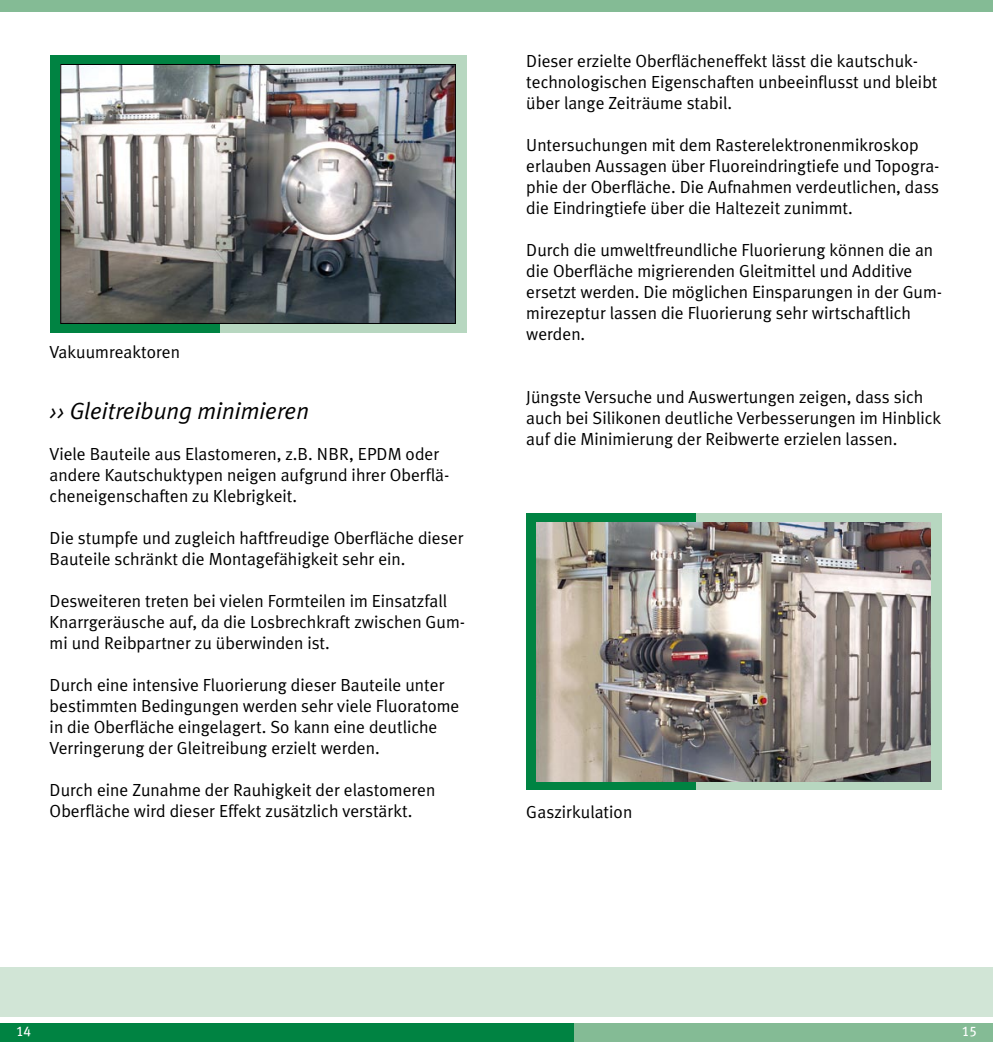
<style>
.page{position:relative;width:993px;height:1042px;background:#fff}
.page>*{position:absolute;margin:0;border:0;box-sizing:border-box;transform-origin:0 0}
.t1{font:italic 23.62px "Meta Plus Normal";color:#000}
.t2{font:17.5px/21px "Meta Plus Normal";color:#000}
.t3{font:14px "Meta Plus Book Caps";color:#fff}
</style>
<div class="page">
<div style="left:419px;top:1023px;width:573px;height:19px;background:#84bb95"></div>
<div style="left:645px;top:513px;width:296px;height:277px;background:#b7d7c0"></div>
<div style="left:526px;top:513px;width:169px;height:277px;background:#008342"></div>
<img style="left:536px;top:522px;width:394px;height:259px">
<div style="left:0;top:1023px;width:573px;height:19px;background:#008342"></div>
<div style="left:0;top:0;width:992px;height:11px;background:#84bb95"></div>
<div style="left:170px;top:55px;width:296px;height:277px;background:#b7d7c0"></div>
<div style="left:51px;top:55px;width:169px;height:277px;background:#008342"></div>
<img style="left:62px;top:66px;width:391px;height:256px">
<div style="left:60px;top:64px;width:395px;height:260px;border:1px solid #000"></div>
<div style="left:0;top:967px;width:992px;height:50px;background:#d1e5d6"></div>
<p class="t2" style="left:50px;top:341px;width:132px">Vakuumreaktoren</p>
<h1 class="t1" style="left:50px;top:397px;width:261px">›› Gleitreibung minimieren</h1>
<p class="t2" style="left:50px;top:443px;width:401px">Viele Bauteile aus Elastomeren, z.B. NBR, EPDM oder andere Kautschuktypen neigen aufgrund ihrer Oberflä&shy;cheneigenschaften zu Klebrigkeit.</p>
<p class="t2" style="left:50px;top:527px;width:415px">Die stumpfe und zugleich haftfreudige Oberfläche dieser<br>Bauteile schränkt die Montagefähigkeit sehr ein.</p>
<p class="t2" style="left:50px;top:590px;width:417px">Desweiteren treten bei vielen Formteilen im Einsatzfall<br>Knarrgeräusche auf, da die Losbrechkraft zwischen Gum&shy;mi und Reibpartner zu überwinden ist.</p>
<p class="t2" style="left:50px;top:674px;width:411px">Durch eine intensive Fluorierung dieser Bauteile unter bestimmten Bedingungen werden sehr viele Fluoratome in die Oberfläche eingelagert. So kann eine deutliche Verringerung der Gleitreibung erzielt werden.</p>
<p class="t2" style="left:50px;top:779px;width:387px">Durch eine Zunahme der Rauhigkeit der elastomeren<br>Oberfläche wird dieser Effekt zusätzlich verstärkt.</p>
<p class="t2" style="left:526px;top:50px;width:412px">Dieser erzielte Oberflächeneffekt lässt die kautschuk&shy;technologischen Eigenschaften unbeeinflusst und bleibt über lange Zeiträume stabil.</p>
<p class="t2" style="left:526px;top:134px;width:414px">Untersuchungen mit dem Rasterelektronenmikroskop erlauben Aussagen über Fluoreindringtiefe und Topogra&shy;phie der Oberfläche. Die Aufnahmen verdeutlichen, dass die Eindringtiefe über die Haltezeit zunimmt.</p>
<p class="t2" style="left:526px;top:239px;width:417px">Durch die umweltfreundliche Fluorierung können die an die Oberfläche migrierenden Gleitmittel und Additive ersetzt werden. Die möglichen Einsparungen in der Gum&shy;mirezeptur lassen die Fluorierung sehr wirtschaftlich werden.</p>
<p class="t2" style="left:526px;top:386px;width:416px">Jüngste Versuche und Auswertungen zeigen, dass sich auch bei Silikonen deutliche Verbesserungen im Hinblick auf die Minimierung der Reibwerte erzielen lassen.</p>
<p class="t2" style="left:526px;top:801px;width:107px">Gaszirkulation</p>
<p class="t3" style="left:16px;top:1022px;width:17px">14</p>
<p class="t3" style="left:961px;top:1022px;width:16px">15</p>
</div>
